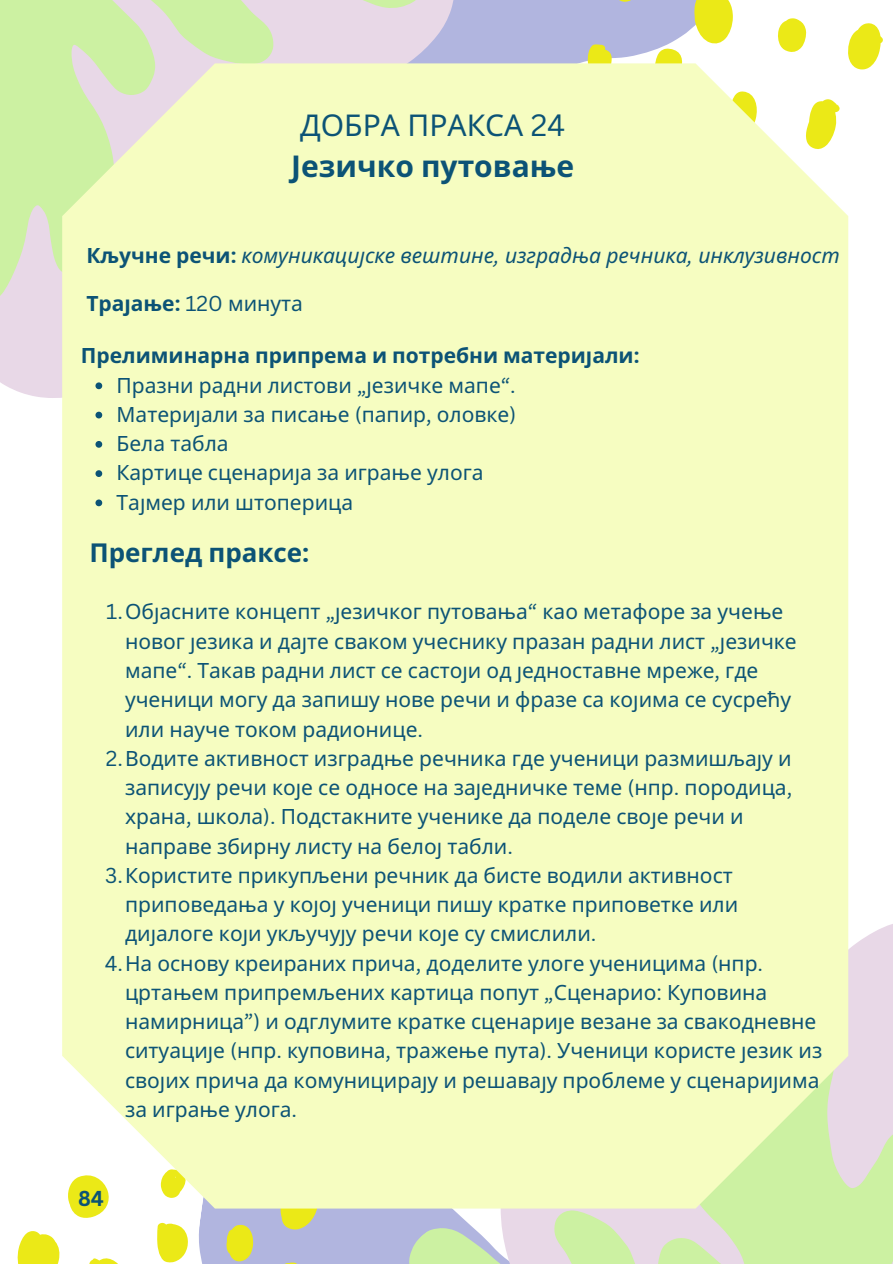
<style>
.page{position:relative;width:893px;height:1264px;background:#fff}
.page>*{position:absolute;margin:0;border:0;box-sizing:border-box;transform-origin:0 0}
.t1{font:700 30px/41.7px "Noto Sans";color:#0c5376}
.t2{font:700 25.95px "Noto Sans";color:#0c5376}
.t3{font:21px/29.2px "Noto Sans";color:#0c5376}
.t4{font:italic 21px "Noto Sans";color:#0c5376}
.t5{font:700 21px "Noto Sans";color:#0c5376}
.t6{font:700 21px "Canva Sans";color:#0c5376}
.s1{font-weight:400}
.s2{font-family:"Canva Sans";font-weight:400}
.s3{font-weight:700;font-style:normal}
.s4{font-family:"Canva Sans";font-weight:700;font-style:normal}
.s5{font-family:"Canva Sans"}
</style>
<div class="page">
<svg style="left:804px;top:958px;width:88px;height:305px;background:#dce2ca"></svg>
<div style="left:479px;top:0;width:108px;height:63px;background:#b1b5df"></div>
<svg style="left:360px;top:1208px;width:444px;height:55px;background:#d3ddc9"></svg>
<svg style="left:263px;top:0;width:216px;height:63px;background:#dcd2e2"></svg>
<svg style="left:0;top:0;width:263px;height:352px;background:#d3e9b5"></svg>
<svg style="left:17px;top:1208px;width:314px;height:55px"></svg>
<svg style="left:587px;top:0;width:296px;height:70px"></svg>
<div style="left:62px;top:63px;width:786px;height:1145px;background:#f6fdc1"></div>
<svg style="left:95px;top:382px;width:7px;height:7px"></svg>
<svg style="left:95px;top:412px;width:7px;height:6px"></svg>
<svg style="left:95px;top:441px;width:7px;height:7px"></svg>
<svg style="left:95px;top:470px;width:7px;height:7px"></svg>
<svg style="left:95px;top:499px;width:7px;height:7px"></svg>
<p class="t1" style="left:291px;top:103px;width:284px"><span class="s1">ДОБРА ПРАКСА</span> <span class="s2">24<br></span>Језичко путовање</p>
<p class="t4" style="left:86px;top:240px;width:754px"><span class="s3">Кључне речи</span><span class="s4">:</span> комуникацијске вештине<span class="s5">,</span> изградња речника<span class="s5">,</span> инклузивност</p>
<p class="t5" style="left:86px;top:289px;width:218px">Трајање<span class="s5">:</span> <span class="s2">120</span> <span class="s1">минута</span></p>
<p class="t5" style="left:81px;top:341px;width:560px">Прелиминарна припрема и потребни материјали<span class="s5">:</span></p>
<p class="t3" style="left:116px;top:370px;width:400px">Празни радни листови <span class="s5">„</span>језичке мапе<span class="s5">“.</span></p>
<h1 class="t3" style="left:116px;top:399px;width:401px">Материјали за писање <span class="s5">(</span>папир<span class="s5">,</span> оловке<span class="s5">)</span></h1>
<p class="t3" style="left:116px;top:428px;width:368px">Бела табла<br>Картице сценарија за играње улога</p>
<p class="t3" style="left:116px;top:487px;width:238px">Тајмер или штоперица</p>
<h3 class="t2" style="left:89px;top:534px;width:221px">Преглед праксе<span class="s5">:</span></h3>
<p class="t3" style="left:125px;top:596px;width:673px;text-indent:-19px"><span class="s5">1.</span>Објасните концепт <span class="s5">„</span>језичког путовања<span class="s5">“</span> као метафоре за учење новог језика и дајте сваком учеснику празан радни лист <span class="s5">„</span>језичке мапе<span class="s5">“.</span> Такав радни лист се састоји од једноставне мреже<span class="s5">,</span> где ученици могу да запишу нове речи и фразе са којима се сусрећу или науче током радионице<span class="s5">.</span></p>
<p class="t3" style="left:106px;top:743px;width:687px"><span class="s5">2.</span>Водите активност изградње речника где ученици размишљају и</p>
<p class="t3" style="left:125px;top:772px;width:668px">записују речи које се односе на заједничке теме <span class="s5">(</span>нпр<span class="s5">.</span> породица<span class="s5">,</span></p>
<p class="t3" style="left:125px;top:801px;width:620px">храна<span class="s5">,</span> школа<span class="s5">).</span> Подстакните ученике да поделе своје речи и</p>
<p class="t3" style="left:125px;top:830px;width:389px">направе збирну листу на белој табли<span class="s5">.</span></p>
<p class="t3" style="left:105px;top:860px;width:629px"><span class="s5">3.</span>Користите прикупљени речник да бисте водили активност</p>
<p class="t3" style="left:125px;top:889px;width:614px">приповедања у којој ученици пишу кратке приповетке или</p>
<p class="t3" style="left:125px;top:918px;width:473px">дијалоге који укључују речи које су смислили<span class="s5">.</span></p>
<p class="t3" style="left:105px;top:947px;width:660px"><span class="s5">4.</span>На основу креираних прича<span class="s5">,</span> доделите улоге ученицима <span class="s5">(</span>нпр<span class="s5">.</span></p>
<p class="t3" style="left:125px;top:977px;width:698px">цртањем припремљених картица попут <span class="s5">„</span>Сценарио<span class="s5">:</span> Куповина намирница<span class="s5">”)</span> и одглумите кратке сценарије везане за свакодневне ситуације <span class="s5">(</span>нпр<span class="s5">.</span> куповина<span class="s5">,</span> тражење пута<span class="s5">).</span> Ученици користе језик из својих прича да комуницирају и решавају проблеме у сценаријима за играње улога<span class="s5">.</span></p>
<p class="t6" style="left:78px;top:1183px;width:27px">84</p>
</div>
